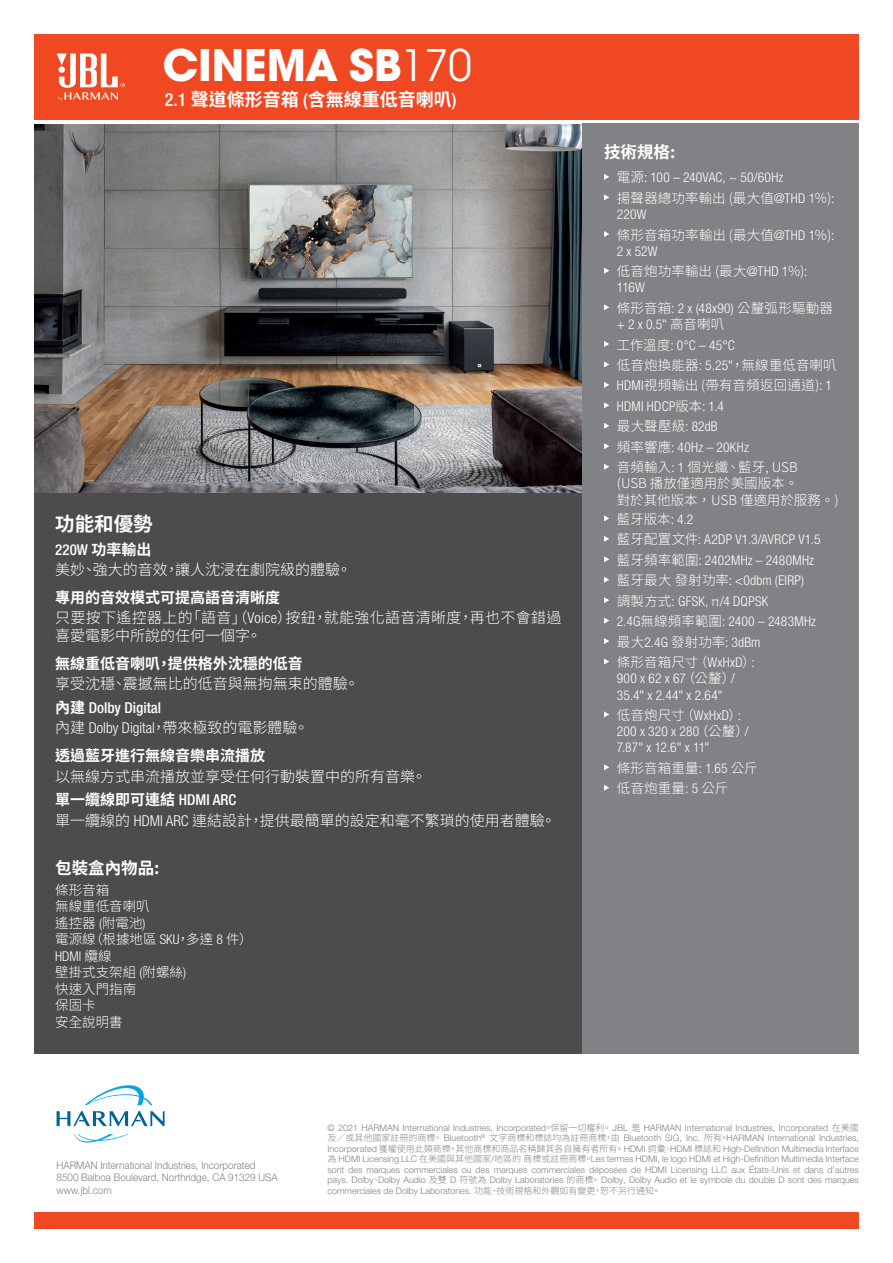
<style>
.page{position:relative;width:893px;height:1263px;background:#fff}
.page>*{position:absolute;margin:0;border:0;box-sizing:border-box;transform-origin:0 0}
.t1{font:700 48px "Avant Gard Goth EF";color:#fff}
.t2{font:700 19.5px "Noto Sans CJ Ksc";color:#fff}
.t3{font:700 18px "Noto Sans CJ Ktc";color:#fff}
.t4{font:700 16.5px "Noto Sans CJ Ksc";color:#fff}
.t5{font:300 15px/23.9px "Noto Sans CJ Ktc";color:#fff}
.t6{font:700 15px/28.2px "Noto Sans CJ Ktc";color:#fff}
.t7{font:300 15px/20.1px "Noto Sans CJ Ktc";letter-spacing:.02em;color:#fff}
.t8{font:500 condensed 15px "Helvetica Neue LT Pro";color:#fff}
.t9{font:300 13.5px/16.5px "Noto Sans CJ Ktc";color:#fff}
.t10{font:300 condensed 13.5px/20.4px "Helvetica Neue LT Pro";letter-spacing:.015em;color:#fff}
.t11{font:300 10.5px/12.6px "Helvetica Neue LT Pro";color:#808285;scale:.94 1}
.t12{font:300 9px/10.5px "Helvetica Neue LT Pro";color:#808285;text-align:justify}
.s1{font-weight:400}
.s2{font-family:"Helvetica Neue LT Pro";font-weight:500;font-stretch:condensed}
.s3{font-family:"Noto Sans CJ Ktc";font-weight:700;font-stretch:normal}
.s4{font-weight:700}
.s5{font-family:"Helvetica Neue LT Pro";font-stretch:condensed}
.s6{font-weight:300}
.s7{font-family:"Helvetica Neue LT Pro";font-weight:300;font-stretch:condensed}
.s8{font-family:"Noto Sans CJ Ktc";font-stretch:normal}
.s9{font-family:"Noto Sans CJ Ktc"}
</style>
<div class="page">
<img style="left:34px;top:124px;width:549px;height:370px">
<div style="left:34px;top:34px;width:825px;height:85px;background:#f04822"></div>
<div style="left:34px;top:1213px;width:825px;height:16px;background:#f04822"></div>
<svg style="left:85px;top:1085px;width:67px;height:20px"></svg>
<svg style="left:74px;top:1134px;width:54px;height:9px"></svg>
<svg style="left:57px;top:1111px;width:108px;height:15px"></svg>
<svg style="left:57px;top:53px;width:68px;height:48px"></svg>
<div style="left:34px;top:494px;width:549px;height:560px;background:#4b4c4d"></div>
<div style="left:583px;top:123px;width:276px;height:931px;background:#808285"></div>
<svg style="left:604px;top:174px;width:5px;height:6px"></svg>
<svg style="left:604px;top:194px;width:5px;height:6px"></svg>
<svg style="left:604px;top:231px;width:5px;height:6px"></svg>
<svg style="left:604px;top:268px;width:5px;height:6px"></svg>
<svg style="left:604px;top:304px;width:5px;height:6px"></svg>
<svg style="left:604px;top:341px;width:5px;height:6px"></svg>
<svg style="left:604px;top:361px;width:5px;height:6px"></svg>
<svg style="left:604px;top:382px;width:5px;height:6px"></svg>
<svg style="left:604px;top:402px;width:5px;height:6px"></svg>
<svg style="left:604px;top:423px;width:5px;height:6px"></svg>
<svg style="left:604px;top:443px;width:5px;height:6px"></svg>
<svg style="left:604px;top:464px;width:5px;height:6px"></svg>
<svg style="left:604px;top:515px;width:5px;height:6px"></svg>
<svg style="left:604px;top:536px;width:5px;height:6px"></svg>
<svg style="left:604px;top:556px;width:5px;height:6px"></svg>
<svg style="left:604px;top:577px;width:5px;height:6px"></svg>
<svg style="left:604px;top:597px;width:5px;height:6px"></svg>
<svg style="left:604px;top:618px;width:5px;height:6px"></svg>
<svg style="left:604px;top:638px;width:5px;height:6px"></svg>
<svg style="left:604px;top:658px;width:5px;height:6px"></svg>
<svg style="left:604px;top:711px;width:5px;height:6px"></svg>
<svg style="left:604px;top:764px;width:5px;height:6px"></svg>
<svg style="left:604px;top:785px;width:5px;height:6px"></svg>
<h1 class="t1" style="left:163px;top:36px;width:311px">CINEMA SB<span class="s1">170</span></h1>
<h3 class="t3" style="left:165px;top:89px;width:293px"><span class="s2">2.1</span> 聲道條形音箱 <span class="s2">(</span>含無線重低音喇叭<span class="s2">)</span></h3>
<h2 class="t2" style="left:55px;top:512px;width:99px">功能和優勢</h2>
<h3 class="t8" style="left:55px;top:540px;width:98px">220W <span class="s3">功率輸出</span></h3>
<h3 class="t5" style="left:55px;top:558px;width:298px">美妙、強大的音效，讓人沈浸在劇院級的體驗。</h3>
<h3 class="t7" style="left:55px;top:588px;width:508px"><span class="s4">專用的音效模式可提高語音清晰度<br></span>只要按下遙控器上的「語音」（<span class="s5">Voice</span>）按鈕，就能強化語音清晰度，再也不會錯過</h3>
<h3 class="t5" style="left:55px;top:624px;width:208px">喜愛電影中所說的任何一個字。</h3>
<h3 class="t6" style="left:55px;top:650px;width:249px">無線重低音喇叭，提供格外沈穩的低音</h3>
<h3 class="t5" style="left:55px;top:672px;width:305px">享受沈穩、震撼無比的低音與無拘無束的體驗。</h3>
<h3 class="t8" style="left:55px;top:699px;width:107px"><span class="s3">內建</span> Dolby Digital</h3>
<h3 class="t6" style="left:55px;top:714px;width:255px"><span class="s6">內建</span> <span class="s7">Dolby Digital</span><span class="s6">，帶來極致的電影體驗。</span>透過藍牙進行無線音樂串流播放</h3>
<h3 class="t5" style="left:55px;top:764px;width:373px">以無線方式串流播放並享受任何行動裝置中的所有音樂。<span class="s4">單一纜線即可連結</span> <span class="s2">HDMI ARC</span></h3>
<h3 class="t5" style="left:55px;top:808px;width:502px">單一纜線的 <span class="s5">HDMI ARC</span> 連結設計，提供最簡單的設定和毫不繁瑣的使用者體驗。</h3>
<h3 class="t4" style="left:55px;top:859px;width:106px">包裝盒內物品:</h3>
<h3 class="t9" style="left:55px;top:882px;width:199px">條形音箱<br>無線重低音喇叭<br>遙控器 <span class="s5">(</span>附電池<span class="s5">)<br></span>電源線（根據地區 <span class="s5">SKU</span>，多達 <span class="s5">8</span> 件）</h3>
<h3 class="t10" style="left:55px;top:946px;width:58px">HDMI <span class="s8">纜線</span></h3>
<h3 class="t9" style="left:55px;top:964px;width:132px">壁掛式支架組 <span class="s5">(</span>附螺絲<span class="s5">)</span>快速入門指南<br>保固卡<br>安全說明書</h3>
<h3 class="t4" style="left:604px;top:142px;width:73px">技術規格:</h3>
<h3 class="t10" style="left:617px;top:167px;width:168px"><span class="s8">電源:</span> 100 – 240VAC, ~ 50/60Hz</h3>
<h3 class="t9" style="left:617px;top:190px;width:219px">揚聲器總功率輸出 (最大值<span class="s5">@THD 1</span>％):</h3>
<h3 class="t10" style="left:617px;top:204px;width:31px">220W</h3>
<h3 class="t9" style="left:617px;top:227px;width:219px">條形音箱功率輸出 (最大值<span class="s5">@THD 1</span>％):</h3>
<h3 class="t10" style="left:617px;top:241px;width:42px">2 x 52W</h3>
<h3 class="t9" style="left:617px;top:263px;width:192px">低音炮功率輸出 (最大<span class="s5">@THD 1</span>％):</h3>
<h3 class="t10" style="left:617px;top:277px;width:30px">116W</h3>
<h3 class="t9" style="left:617px;top:300px;width:218px">條形音箱: <span class="s5">2 x (48x90)</span> 公釐弧形驅動器</h3>
<h3 class="t10" style="left:617px;top:314px;width:119px">+ 2 x 0.5" <span class="s8">高音喇叭工作溫度:</span> 0°C – 45°C</h3>
<h3 class="t9" style="left:617px;top:355px;width:221px;line-height:20.4px">低音炮換能器: <span class="s5">5.25"</span>，無線重低音喇叭<br><span class="s5">HDMI</span>視頻輸出 (帶有音頻返回通道): <span class="s5">1</span></h3>
<h3 class="t10" style="left:617px;top:396px;width:109px">HDMI HDCP<span class="s8">版本:</span> 1.4</h3>
<h3 class="t9" style="left:617px;top:418px;width:102px">最大聲壓級: <span class="s5">82dB</span></h3>
<h3 class="t10" style="left:617px;top:437px;width:134px"><span class="s8">頻率響應:</span> 40Hz – 20KHz</h3>
<h3 class="t9" style="left:617px;top:459px;width:223px">音頻輸入: <span class="s5">1</span> 個光纖、藍牙, USB<br>(USB 播放僅適用於美國版本。<br>對於其他版本，USB 僅適用於服務。)</h3>
<h3 class="t9" style="left:617px;top:511px;width:78px">藍牙版本: <span class="s5">4.2</span></h3>
<h3 class="t10" style="left:617px;top:529px;width:205px"><span class="s8">藍牙配置文件:</span> A2DP V1.3/AVRCP V1.5<span class="s8">藍牙頻率範圍:</span> 2402MHz – 2480MHz<span class="s8">藍牙最大發射功率:</span> &lt;0dbm (EIRP)<span class="s8">調製方式:</span> GFSK, π/4 DQPSK<br>2.4G<span class="s8">無線頻率範圍:</span> 2400 – 2483MHz<span class="s8">最大</span>2.4G <span class="s8">發射功率:</span> 3dBm</h3>
<h3 class="t9" style="left:617px;top:654px;width:140px">條形音箱尺寸（<span class="s5">WxHxD</span>）:</h3>
<h3 class="t10" style="left:617px;top:670px;width:120px;line-height:16.2px">900 x 62 x 67<span class="s8">（公釐）</span>/<br>35.4" x 2.44" x 2.64"</h3>
<h3 class="t9" style="left:617px;top:707px;width:127px">低音炮尺寸（<span class="s5">WxHxD</span>）:</h3>
<h3 class="t10" style="left:617px;top:723px;width:134px;line-height:16.2px">200 x 320 x 280<span class="s8">（公釐）</span>/<br>7.87" x 12.6" x 11"</h3>
<h3 class="t9" style="left:617px;top:758px;width:142px;line-height:20.4px">條形音箱重量: <span class="s5">1.65</span> 公斤低音炮重量: <span class="s5">5</span> 公斤</h3>
<p class="t11" style="left:57px;top:1158px;width:237px">HARMAN International Industries, Incorporated<br>8500 Balboa Boulevard, Northridge, CA 91329 USA www.jbl.com</p>
<p class="t12" style="left:327px;top:1122px;width:533px">© 2021 HARMAN International Industries, Incorporated<span class="s9">。保留一切權利。</span>JBL <span class="s9">是</span> HARMAN International Industries, Incorporated <span class="s9">在美國及／或其他國家註冊的商標。</span> Bluetooth<sup>®</sup> <span class="s9">文字商標和標誌均為註冊商標，由</span> Bluetooth SIG, Inc. <span class="s9">所有。</span>HARMAN International Industries, Incorporated <span class="s9">獲權使用此類商標。其他商標和商品名稱歸其各自擁有者所有。</span>HDMI <span class="s9">詞彙、</span>HDMI <span class="s9">標誌和</span> High-Definition Multimedia Interface<span class="s9">為</span> HDMI Licensing LLC <span class="s9">在美國與其他國家</span>/<span class="s9">地區的商標或註冊商標。</span>Les termes HDMI, le logo HDMI et High-Definition Multimedia Interface sont des marques commerciales ou des marques commerciales déposées de HDMI Licensing LLC aux États-Unis et dans d’autres pays. Dolby<span class="s9">、</span>Dolby Audio <span class="s9">及雙</span> D <span class="s9">符號為</span> Dolby Laboratories <span class="s9">的商標。</span>Dolby, Dolby Audio et le symbole du double D sont des marques commerciales de Dolby Laboratories. <span class="s9">功能、技術規格和外觀如有變更，恕不另行通知。</span></p>
</div>
